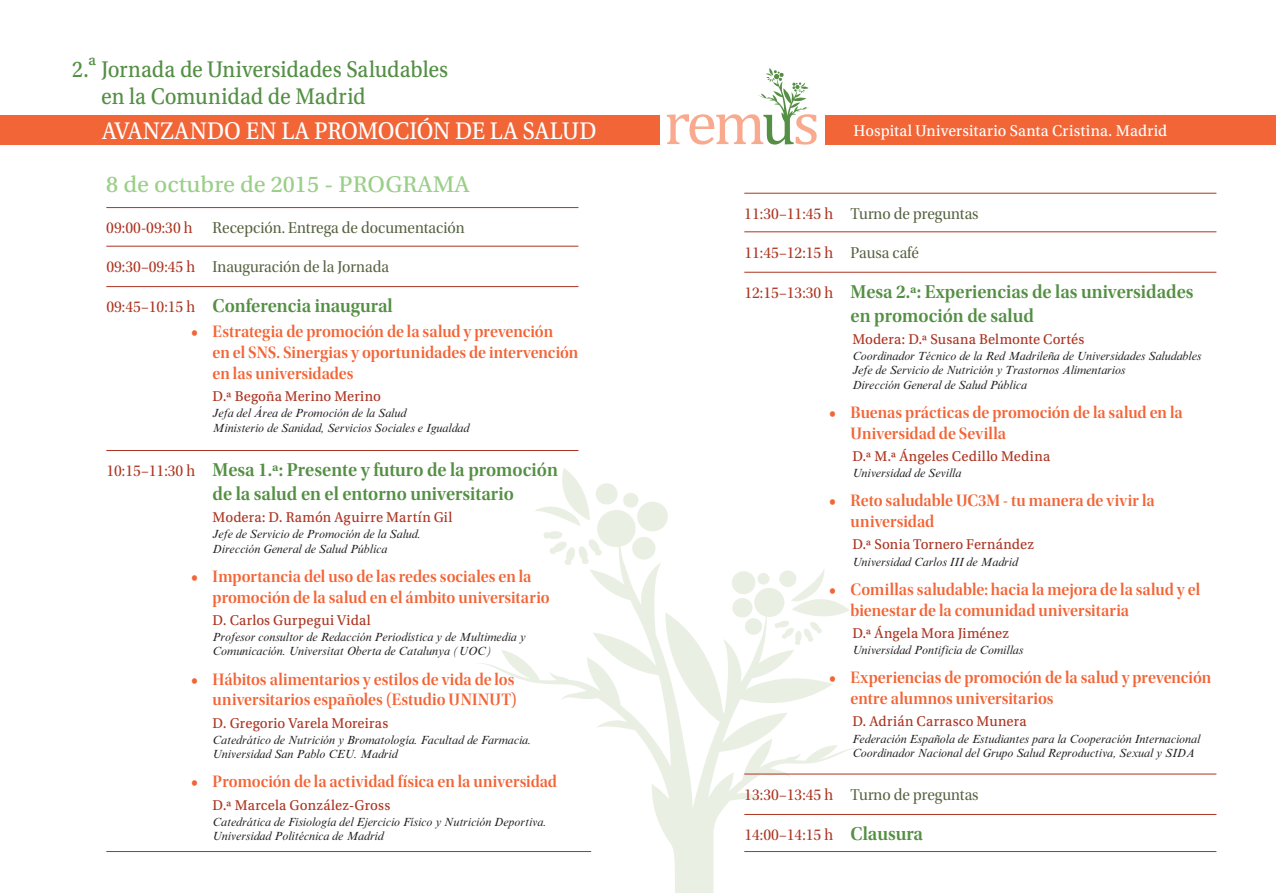
<style>
.page{position:relative;width:1276px;height:893px;background:#fff}
.page>*{position:absolute;margin:0;border:0;box-sizing:border-box;transform-origin:0 0}
.t1{font:25.5px "Utopia Std Capt";color:#fff;scale:.9 1}
.t2{font:24px/27px "Utopia Std Capt";letter-spacing:-.005em;color:#548f44;scale:.9 1}
.t3{font:24px "Utopia Std Capt";color:#9acf88}
.t4{font:19.5px/23.4px "Utopia Std Semibold Subh";color:#548f44;scale:.95 1}
.t5{font:17.25px/20.7px "Utopia Std Semibold Disp";color:#f26537;scale:.95 1}
.t6{font:16.5px "Utopia Std Subh";color:#556140;scale:.95 1}
.t7{font:16.5px "Utopia Std Capt";letter-spacing:.01em;color:#fff;scale:.95 1}
.t8{font:16.5px "Utopia Std Subh";color:#ac3522;scale:.95 1}
.t9{font:15px "Utopia Std Capt";letter-spacing:.01em;color:#ac3522;scale:.95 1}
.t10{font:italic 12px/14.2px "Times New Roman MT Std";letter-spacing:-.005em;color:#231f20}
.s1{font-family:"Utopia Std Bold Disp";font-size:17.25px;color:#f26537}
.s2{color:#ac3522}
.s3{font-family:"Utopia Std Subh";font-size:16.5px;color:#ac3522}
.s4{font-family:"Utopia Std Bold Disp"}
.s5{color:#556140}
.s6{font-family:"Utopia Std Semibold Subh";font-size:19.5px;color:#548f44}
</style>
<div class="page">
<svg style="left:480px;top:468px;width:381px;height:425px"></svg>
<div style="left:825px;top:115px;width:451px;height:30px;background:#f26537"></div>
<div style="left:0;top:115px;width:659px;height:30px;background:#f26537"></div>
<hr style="left:106px;top:207px;width:472px;height:1px;background:#ac3522">
<hr style="left:106px;top:246px;width:472px;height:1px;background:#ac3522">
<hr style="left:106px;top:286px;width:472px;height:1px;background:#ac3522">
<hr style="left:106px;top:450px;width:472px;height:1px;background:#ac3522">
<hr style="left:106px;top:851px;width:485px;height:1px;background:#ac3522">
<hr style="left:744px;top:193px;width:472px;height:1px;background:#ac3522">
<hr style="left:744px;top:231px;width:472px;height:1px;background:#ac3522">
<hr style="left:744px;top:272px;width:472px;height:1px;background:#ac3522">
<hr style="left:744px;top:774px;width:472px;height:1px;background:#ac3522">
<hr style="left:744px;top:814px;width:472px;height:1px;background:#ac3522">
<hr style="left:744px;top:851px;width:472px;height:1px;background:#ac3522">
<svg style="left:666px;top:68px;width:150px;height:77px"></svg>
<h2 class="t2" style="left:101px;top:56px;width:387px;text-indent:-29px">2.ª Jornada de Universidades Saludables en la Comunidad de Madrid</h2>
<h1 class="t1" style="left:102px;top:117px;width:551px">AVANZANDO EN LA PROMOCIÓN DE LA SALUD</h1>
<h3 class="t7" style="left:842px;top:121px;width:344px"><span class="s1">•</span> Hospital Universitario Santa Cristina. Madrid</h3>
<h2 class="t3" style="left:106px;top:171px;width:365px">8 de octubre de 2015 - PROGRAMA</h2>
<h3 class="t6" style="left:106px;top:219px;width:379px"><span class="s2">09:00-09:30 h</span> Recepción. Entrega de documentación</h3>
<h3 class="t6" style="left:106px;top:258px;width:299px"><span class="s2">09:30–09:45 h</span> Inauguración de la Jornada</h3>
<h3 class="t4" style="left:106px;top:295px;width:303px"><span class="s3">09:45–10:15 h</span> Conferencia inaugural</h3>
<h3 class="t5" style="left:213px;top:322px;width:386px;text-indent:-21px"><span class="s4">•</span> Estrategia de promoción de la salud y prevención<br>en el SNS. Sinergias y oportunidades de intervención en las universidades</h3>
<p class="t9" style="left:213px;top:388px;width:179px">D.ª Begoña Merino Merino</p>
<p class="t10" style="left:213px;top:406px;width:258px">Jefa del Área de Promoción de la Salud<br>Ministerio de Sanidad, Servicios Sociales e Igualdad</p>
<h3 class="t4" style="left:213px;top:459px;width:365px;text-indent:-106px"><span class="s3">10:15–11:30 h</span> Mesa 1.ª: Presente y futuro de la promoción de la salud en el entorno universitario</h3>
<p class="t9" style="left:213px;top:509px;width:254px">Modera: D. Ramón Aguirre Martín Gil</p>
<p class="t10" style="left:213px;top:527px;width:210px">Jefe de Servicio de Promoción de la Salud.<br>Dirección General de Salud Pública</p>
<h3 class="t5" style="left:213px;top:566px;width:356px;text-indent:-21px"><span class="s4">•</span> Importancia del uso de las redes sociales en la promoción de la salud en el ámbito universitario</h3>
<p class="t9" style="left:213px;top:612px;width:168px">D. Carlos Gurpegui Vidal</p>
<p class="t10" style="left:213px;top:630px;width:315px">Profesor consultor de Redacción Periodística y de Multimedia y<br>Comunicación. Universitat Oberta de Catalunya (UOC)</p>
<h3 class="t5" style="left:191px;top:669px;width:344px;text-align:right"><span class="s4">•</span> Hábitos alimentarios y estilos de vida de los universitarios españoles (Estudio UNINUT)</h3>
<p class="t9" style="left:213px;top:715px;width:186px">D. Gregorio Varela Moreiras</p>
<p class="t10" style="left:213px;top:733px;width:320px">Catedrático de Nutrición y Bromatología. Facultad de Farmacia.<br>Universidad San Pablo CEU. Madrid</p>
<h3 class="t5" style="left:191px;top:772px;width:386px"><span class="s4">•</span> Promoción de la actividad física en la universidad</h3>
<p class="t9" style="left:213px;top:797px;width:188px">D.ª Marcela González-Gross</p>
<p class="t10" style="left:213px;top:815px;width:335px">Catedrática de Fisiología del Ejercicio Físico y Nutrición Deportiva.<br>Universidad Politécnica de Madrid</p>
<h3 class="t6" style="left:744px;top:205px;width:248px"><span class="s2">11:30–11:45 h</span> Turno de preguntas</h3>
<h3 class="t8" style="left:744px;top:244px;width:185px">11:45–12:15 h <span class="s5">Pausa café</span></h3>
<h3 class="t4" style="left:850px;top:280px;width:362px;text-indent:-106px"><span class="s3">12:15–13:30 h</span> Mesa 2.ª: Experiencias de las universidades en promoción de salud</h3>
<p class="t9" style="left:852px;top:331px;width:246px">Modera: D.ª Susana Belmonte Cortés</p>
<p class="t10" style="left:852px;top:349px;width:351px">Coordinador Técnico de la Red Madrileña de Universidades Saludables<br>Jefe de Servicio de Nutrición y Trastornos Alimentarios<br>Dirección General de Salud Pública</p>
<h3 class="t5" style="left:850px;top:402px;width:351px;text-indent:-21px"><span class="s4">•</span> Buenas prácticas de promoción de la salud en la<br>Universidad de Sevilla</h3>
<p class="t9" style="left:852px;top:448px;width:210px">D.ª M.ª Ángeles Cedillo Medina</p>
<p class="t10" style="left:852px;top:466px;width:111px">Universidad de Sevilla</p>
<h3 class="t5" style="left:850px;top:491px;width:321px;text-indent:-21px"><span class="s4">•</span> Reto saludable UC3M - tu manera de vivir la universidad</h3>
<p class="t9" style="left:852px;top:536px;width:192px">D.ª Sonia Tornero Fernández</p>
<p class="t10" style="left:852px;top:555px;width:167px">Universidad Carlos III de Madrid</p>
<h3 class="t5" style="left:850px;top:579px;width:369px;text-indent:-21px"><span class="s4">•</span> Comillas saludable: hacia la mejora de la salud y el bienestar de la comunidad universitaria</h3>
<p class="t9" style="left:852px;top:625px;width:166px">D.ª Ángela Mora Jiménez</p>
<p class="t10" style="left:852px;top:643px;width:173px">Universidad Pontificia de Comillas</p>
<h3 class="t5" style="left:850px;top:668px;width:381px;text-indent:-21px"><span class="s4">•</span> Experiencias de promoción de la salud y prevención entre alumnos universitarios</h3>
<p class="t9" style="left:852px;top:713px;width:185px">D. Adrián Carrasco Munera</p>
<p class="t10" style="left:852px;top:732px;width:349px">Federación Española de Estudiantes para la Cooperación Internacional<br>Coordinador Nacional del Grupo Salud Reproductiva, Sexual y SIDA</p>
<h3 class="t6" style="left:744px;top:786px;width:248px"><span class="s2">13:30–13:45 h</span> Turno de preguntas</h3>
<h3 class="t8" style="left:744px;top:826px;width:190px">14:00–14:15 h <span class="s6">Clausura</span></h3>
</div>
